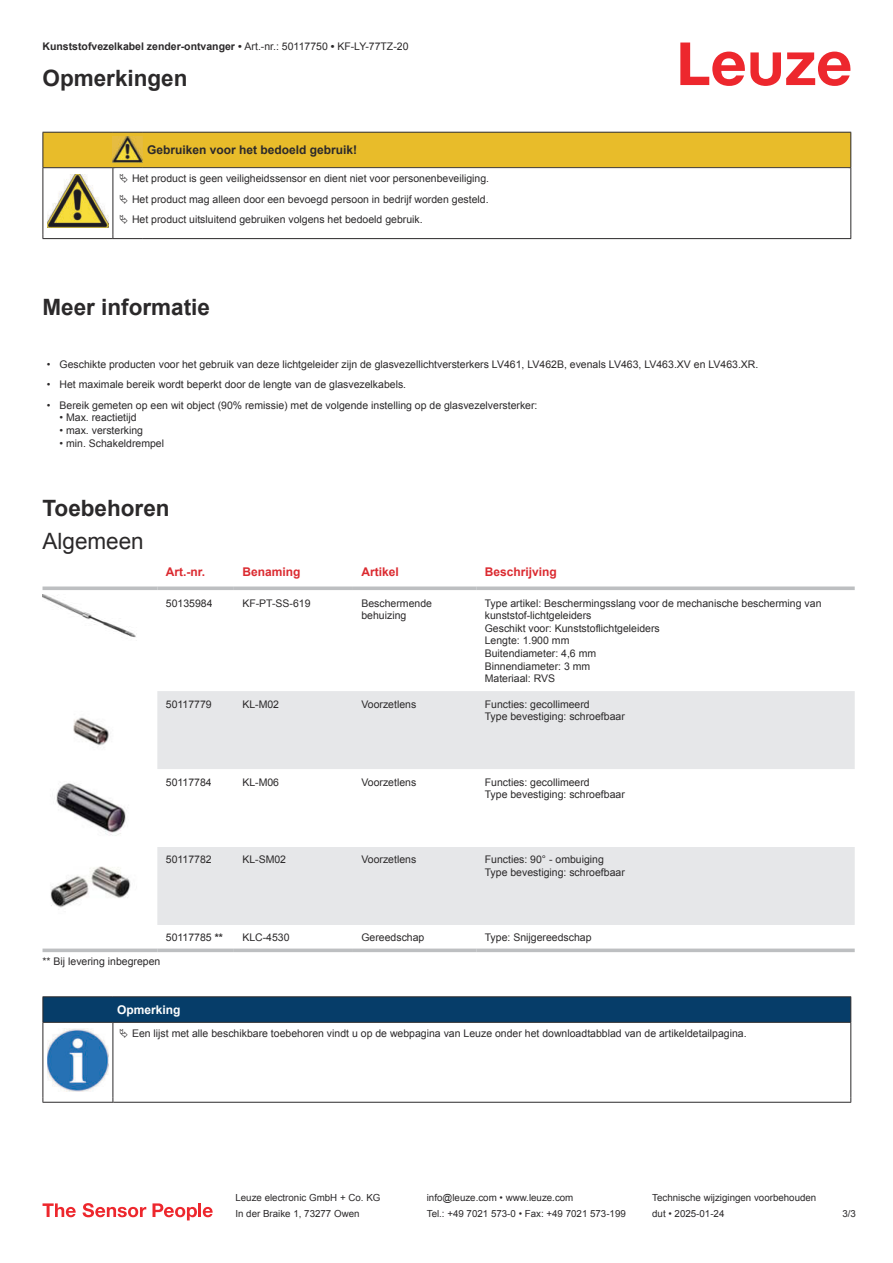
<style>
.page{position:relative;width:893px;height:1263px;background:#fff}
.page>*{position:absolute;margin:0;border:0;box-sizing:border-box;transform-origin:0 0}
.t1{font:700 22.5px "Arial";color:#2b292a}
.t2{font:22.5px "Arial";color:#2b292a}
.t3{font:700 12px "Arial";color:#db2a30}
.t4{font:700 12px "Arial";color:#2b292a}
.t5{font:700 12px "Arial";color:#fff}
.t6{font:10.5px/12.6px "Arial";color:#2b292a}
.t7{font:700 10.5px "Arial";color:#2b292a}
.t8{font:9.75px "Arial";color:#2b292a}
.s1{font-weight:400}
.s2{font-weight:700}
</style>
<div class="page">
<svg style="left:680px;top:43px;width:170px;height:43px"></svg>
<svg style="left:157px;top:691px;width:698px;height:234px;fill:#e6e7e9"></svg>
<svg style="left:43px;top:586px;width:114px;height:4px"></svg>
<svg style="left:157px;top:586px;width:77px;height:4px"></svg>
<svg style="left:234px;top:586px;width:119px;height:4px"></svg>
<svg style="left:353px;top:586px;width:123px;height:4px"></svg>
<svg style="left:476px;top:586px;width:379px;height:4px;background:#c5c7c8"></svg>
<svg style="left:43px;top:948px;width:114px;height:4px"></svg>
<svg style="left:157px;top:948px;width:77px;height:4px"></svg>
<svg style="left:234px;top:948px;width:119px;height:4px"></svg>
<svg style="left:353px;top:948px;width:123px;height:4px"></svg>
<svg style="left:476px;top:948px;width:379px;height:4px;background:#c6c8c9"></svg>
<img style="left:43px;top:594px;width:93px;height:44px">
<img style="left:73px;top:717px;width:36px;height:30px">
<img style="left:56px;top:783px;width:70px;height:53px">
<img style="left:50px;top:866px;width:81px;height:44px">
<svg style="left:44px;top:1023px;width:806px;height:79px"></svg>
<hr style="left:43px;top:996px;width:70px;height:1px;background:#2b292a">
<hr style="left:43px;top:1022px;width:70px;height:1px;background:#2b292a">
<hr style="left:113px;top:996px;width:738px;height:1px;background:#2b292a">
<svg style="left:43px;top:997px;width:808px;height:25px;background:#063c67"></svg>
<hr style="left:113px;top:1022px;width:738px;height:1px;background:#2b292a">
<hr style="left:43px;top:1023px;width:1px;height:75px;background:#2b292a">
<hr style="left:113px;top:1023px;width:1px;height:75px;background:#2b292a">
<hr style="left:850px;top:1023px;width:1px;height:75px;background:#2b292a">
<hr style="left:43px;top:1102px;width:70px;height:1px;background:#2b292a">
<hr style="left:113px;top:1102px;width:738px;height:1px;background:#2b292a">
<img style="left:47px;top:1029px;width:61px;height:62px">
<div style="left:115px;top:1023px;width:734px;height:20px;background:#fff"></div>
<svg style="left:43px;top:1203px;width:33px;height:14px"></svg>
<svg style="left:83px;top:1203px;width:63px;height:14px"></svg>
<svg style="left:153px;top:1203px;width:44px;height:17px"></svg>
<hr style="left:198px;top:1203px;width:3px;height:14px;background:#ed272d">
<svg style="left:203px;top:1207px;width:10px;height:10px"></svg>
<hr style="left:43px;top:238px;width:70px;height:1px;background:#2b292a">
<hr style="left:113px;top:238px;width:30px;height:1px;background:#2b292a">
<hr style="left:143px;top:238px;width:708px;height:1px;background:#2b292a">
<svg style="left:43px;top:132px;width:808px;height:106px"></svg>
<p class="t7" style="left:43px;top:43px;width:368px">Kunststofvezelkabel zender-ontvanger • <span class="s1">Art.-nr.: 50117750</span> • <span class="s1">KF-LY-77TZ-20</span></p>
<h1 class="t1" style="left:43px;top:70px;width:147px">Opmerkingen</h1>
<p class="t4" style="left:147px;top:145px;width:212px">Gebruiken voor het bedoeld gebruik!</p>
<p class="t6" style="left:132px;top:170px;width:359px;line-height:20.2px;text-align:justify">Het product is geen veiligheidssensor en dient niet voor personenbeveiliging.<br>Het product mag alleen door een bevoegd persoon in bedrijf worden gesteld.<br>Het product uitsluitend gebruiken volgens het bedoeld gebruik.</p>
<h1 class="t1" style="left:43px;top:299px;width:169px">Meer informatie</h1>
<p class="t6" style="left:47px;top:359px;width:713px">• Geschikte producten voor het gebruik van deze lichtgeleider zijn de glasvezellichtversterkers LV461, LV462B, evenals LV463, LV463.XV en LV463.XR.</p>
<p class="t6" style="left:47px;top:379px;width:361px">• Het maximale bereik wordt beperkt door de lengte van de glasvezelkabels.</p>
<p class="t6" style="left:47px;top:400px;width:492px">• Bereik gemeten op een wit object (90% remissie) met de volgende instelling op de glasvezelversterker:</p>
<p class="t6" style="left:60px;top:412px;width:79px">• Max. reactietijd</p>
<p class="t6" style="left:60px;top:425px;width:85px">• max. versterking</p>
<p class="t6" style="left:60px;top:437px;width:106px">• min. Schakeldrempel</p>
<h1 class="t1" style="left:43px;top:499px;width:129px">Toebehoren</h1>
<h1 class="t2" style="left:43px;top:533px;width:103px">Algemeen</h1>
<p class="t3" style="left:166px;top:567px;width:41px">Art.-nr.</p>
<p class="t3" style="left:242px;top:567px;width:60px">Benaming</p>
<p class="t3" style="left:361px;top:567px;width:39px">Artikel</p>
<p class="t3" style="left:485px;top:567px;width:74px">Beschrijving</p>
<p class="t6" style="left:166px;top:597px;width:48px">50135984</p>
<p class="t6" style="left:242px;top:597px;width:70px">KF-PT-SS-619</p>
<p class="t6" style="left:361px;top:597px;width:72px">Beschermende behuizing</p>
<p class="t6" style="left:485px;top:597px;width:338px">Type artikel: Beschermingsslang voor de mechanische bescherming van kunststof-lichtgeleiders<br>Geschikt voor: Kunststoflichtgeleiders<br>Lengte: 1.900 mm<br>Buitendiameter: 4,6 mm<br>Binnendiameter: 3 mm<br>Materiaal: RVS</p>
<p class="t6" style="left:166px;top:698px;width:47px">50117779</p>
<p class="t6" style="left:242px;top:698px;width:38px">KL-M02</p>
<p class="t6" style="left:361px;top:698px;width:56px">Voorzetlens</p>
<p class="t6" style="left:485px;top:698px;width:142px">Functies: gecollimeerd<br>Type bevestiging: schroefbaar</p>
<p class="t6" style="left:166px;top:776px;width:47px">50117784</p>
<p class="t6" style="left:242px;top:776px;width:38px">KL-M06</p>
<p class="t6" style="left:361px;top:776px;width:56px">Voorzetlens</p>
<p class="t6" style="left:485px;top:776px;width:142px">Functies: gecollimeerd<br>Type bevestiging: schroefbaar</p>
<p class="t6" style="left:166px;top:854px;width:47px">50117782</p>
<p class="t6" style="left:242px;top:854px;width:45px">KL-SM02</p>
<p class="t6" style="left:361px;top:854px;width:56px">Voorzetlens</p>
<p class="t6" style="left:485px;top:854px;width:142px">Functies: 90° - ombuiging<br>Type bevestiging: schroefbaar</p>
<p class="t6" style="left:166px;top:932px;width:59px">50117785 <span class="s2">**</span></p>
<p class="t6" style="left:242px;top:932px;width:49px">KLC-4530</p>
<p class="t6" style="left:361px;top:932px;width:65px">Gereedschap</p>
<p class="t6" style="left:485px;top:932px;width:108px">Type: Snijgereedschap</p>
<p class="t6" style="left:43px;top:955px;width:119px">** Bij levering inbegrepen</p>
<p class="t5" style="left:117px;top:1005px;width:65px">Opmerking</p>
<p class="t6" style="left:132px;top:1028px;width:616px">Een lijst met alle beschikbare toebehoren vindt u op de webpagina van Leuze onder het downloadtabblad van de artikeldetailpagina.</p>
<p class="t8" style="left:235px;top:1194px;width:146px">Leuze electronic GmbH + Co. KG</p>
<p class="t8" style="left:427px;top:1194px;width:148px">info@leuze.com • www.leuze.com</p>
<p class="t8" style="left:652px;top:1194px;width:166px">Technische wijzigingen voorbehouden</p>
<p class="t8" style="left:235px;top:1210px;width:126px">In der Braike 1, 73277 Owen</p>
<p class="t8" style="left:427px;top:1210px;width:201px">Tel.: +49 7021 573-0 • Fax: +49 7021 573-199</p>
<p class="t8" style="left:652px;top:1210px;width:74px">dut • 2025-01-24</p>
<p class="t8" style="left:842px;top:1210px;width:15px">3 /3</p>
</div>
